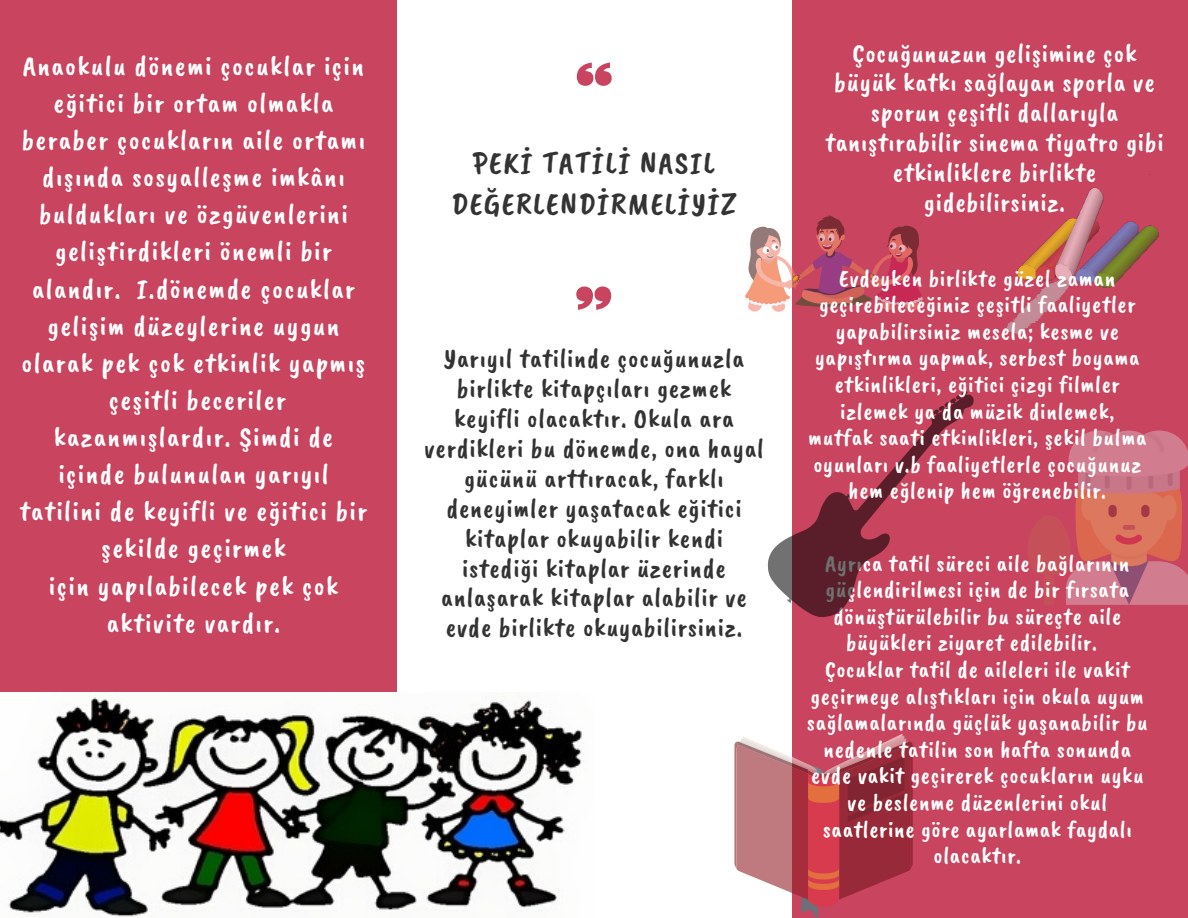
<style>
.page{position:relative;width:1188px;height:918px;background:#fff}
.page>*{position:absolute;margin:0;border:0;box-sizing:border-box;transform-origin:0 0}
.t1{font:31.5px/41.7px "Caveat Brush";letter-spacing:.05em;color:#333;text-align:center}
.t2{font:28.5px/37.2px "Caveat Brush";letter-spacing:.05em;color:#fff;text-align:center}
.t3{font:27.3px/30px "Caveat Brush";letter-spacing:.03em;color:#333;text-align:center}
.t4{font:27.3px/30px "Caveat Brush";letter-spacing:.03em;color:#fff;text-align:center}
.t5{font:24px/26.5px "Caveat Brush";letter-spacing:.03em;color:#fff;text-align:center}
</style>
<div class="page">
<div style="left:792px;top:0;width:396px;height:918px;background:#c9445e"></div>
<div style="left:0;top:0;width:396px;height:918px;background:#c9445e"></div>
<svg style="left:577px;top:63px;width:35px;height:23px"></svg>
<svg style="left:576px;top:287px;width:35px;height:23px"></svg>
<img style="left:0;top:693px;width:582px;height:225px">
<svg style="left:1028px;top:431px;width:160px;height:174px"></svg>
<svg style="left:734px;top:734px;width:179px;height:184px"></svg>
<img style="left:1005px;top:187px;width:154px;height:147px">
<svg style="left:744px;top:215px;width:179px;height:97px"></svg>
<svg style="left:768px;top:391px;width:206px;height:226px"></svg>
<p class="t2" style="left:20px;top:48px;width:349px">Anaokulu dönemi çocuklar için eğitici bir ortam olmakla beraber çocukların aile ortamı dışında sosyalleşme imkânı buldukları ve özgüvenlerini geliştirdikleri önemli bir alandır. I.dönemde çocuklar gelişim düzeylerine uygun olarak pek çok etkinlik yapmış çeşitli beceriler kazanmışlardır. Şimdi de içinde bulunulan yarıyıl tatilini de keyifli ve eğitici bir şekilde geçirmek<br>için yapılabilecek pek çok aktivite vardır.</p>
<h1 class="t1" style="left:451px;top:143px;width:287px">PEKİ TATİLİ NASIL<br>DEĞERLENDİRMELİYİZ</h1>
<p class="t3" style="left:424px;top:344px;width:341px">Yarıyıl tatilinde çocuğunuzla birlikte kitapçıları gezmek keyifli olacaktır. Okula ara verdikleri bu dönemde, ona hayal gücünü arttıracak, farklı deneyimler yaşatacak eğitici kitaplar okuyabilir kendi istediği kitaplar üzerinde anlaşarak kitaplar alabilir ve evde birlikte okuyabilirsiniz.</p>
<p class="t4" style="left:825px;top:38px;width:340px">Çocuğunuzun gelişimine çok büyük katkı sağlayan sporla ve sporun çeşitli dallarıyla tanıştırabilir sinema tiyatro gibi etkinliklere birlikte gidebilirsiniz.</p>
<p class="t5" style="left:808px;top:265px;width:340px">Evdeyken birlikte güzel zaman geçirebileceğiniz çeşitli faaliyetler yapabilirsiniz mesela; kesme ve yapıştırma yapmak, serbest boyama etkinlikleri, eğitici çizgi filmler izlemek ya da müzik dinlemek, mutfak saati etkinlikleri, şekil bulma oyunları v.b faaliyetlerle çocuğunuz hem eğlenip hem öğrenebilir.</p>
<p class="t5" style="left:807px;top:550px;width:343px">Ayrıca tatil süreci aile bağlarının güçlendirilmesi için de bir fırsata dönüştürülebilir bu süreçte aile büyükleri ziyaret edilebilir.<br>Çocuklar tatil de aileleri ile vakit geçirmeye alıştıkları için okula uyum sağlamalarında güçlük yaşanabilir bu nedenle tatilin son hafta sonunda evde vakit geçirerek çocukların uyku ve beslenme düzenlerini okul saatlerine göre ayarlamak faydalı olacaktır.</p>
</div>
